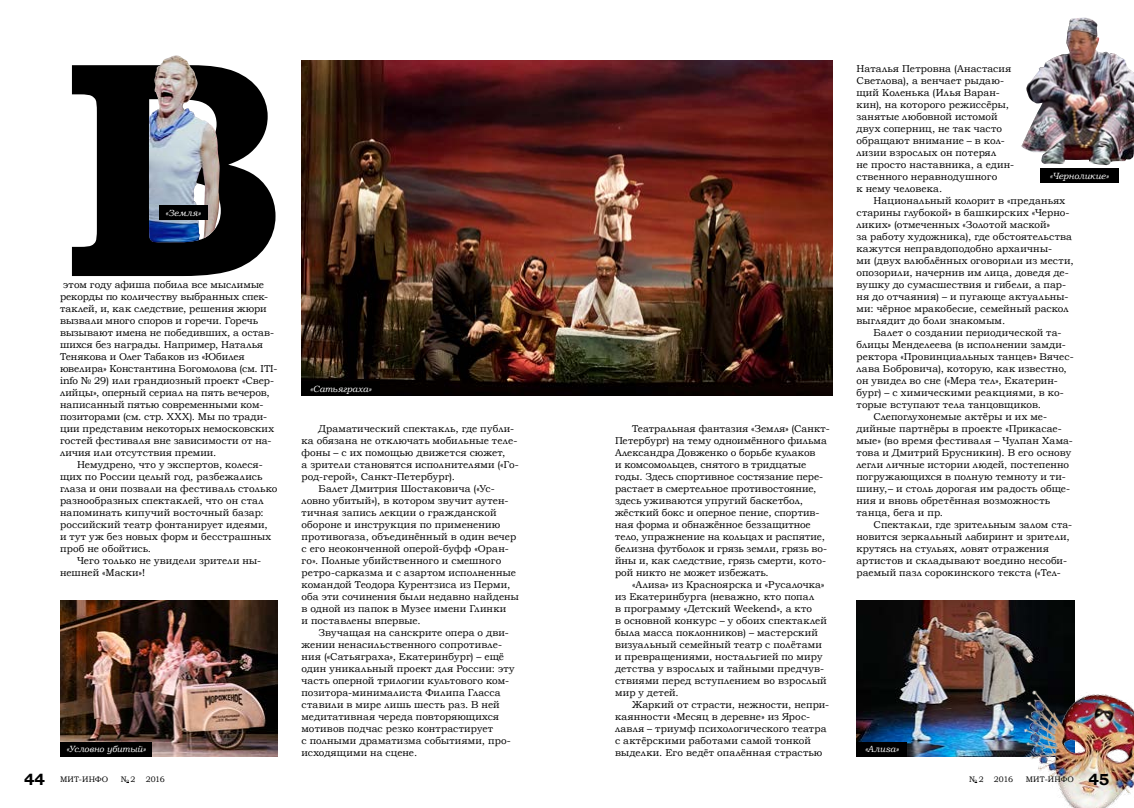
<style>
.page{position:relative;width:1134px;height:808px;background:#fff}
.page>*{position:absolute;margin:0;border:0;box-sizing:border-box;transform-origin:0 0}
.t1{font:700 309.5px "Bookman Old Style";color:#000}
.t2{font:10px/12px "Bookman Old Style";letter-spacing:.01em;color:#000}
.t3{font:italic 9px "Bookman Old Style";color:#fff}
.t4{font:8px "Bookman Old Style";letter-spacing:.02em;color:#000}
.s1{font-weight:700;font-size:16px}
.s2{font-size:4.6px}
</style>
<div class="page">
<img style="left:856px;top:600px;width:218px;height:156px">
<div style="left:856px;top:742px;width:51px;height:14px;background:#000"></div>
<img style="left:1007px;top:679px;width:127px;height:129px">
<img style="left:301px;top:60px;width:531px;height:336px">
<img style="left:60px;top:600px;width:217px;height:156px">
<div style="left:60px;top:742px;width:92px;height:14px;background:#000"></div>
<div style="left:301px;top:382px;width:79px;height:14px;background:#000"></div>
<div style="left:1040px;top:169px;width:78px;height:14px;background:#000"></div>
<img style="left:149px;top:56px;width:71px;height:186px">
<img style="left:1021px;top:18px;width:113px;height:147px">
<div style="left:159px;top:206px;width:48px;height:14px;background:#000"></div>
<h1 class="t1" style="left:60px;top:-54px;width:205px">В</h1>
<p class="t2" style="left:60px;top:279px;width:219px;text-indent:3px">этом году афиша побила все мыслимые рекорды по количеству выбранных спек&shy;таклей, и, как следствие, решения жюри вызвали много споров и горечи. Горечь вызывают имена не победивших, а остав&shy;шихся без награды. Например, Наталья Тенякова и Олег Табаков из «Юбилея ювелира» Константина Богомолова (см. ITI&shy;info № 29) или грандиозный проект «Свер&shy;лийцы», оперный сериал на пять вечеров, написанный пятью современными ком&shy;позиторами (см. стр. ХХХ). Мы по тради&shy;ции представим некоторых немосковских гостей фестиваля вне зависимости от на&shy;личия или отсутствия премии.</p>
<p class="t2" style="left:77px;top:459px;width:187px">Немудрено, что у экспертов, колеся-</p>
<p class="t2" style="left:60px;top:471px;width:204px">щих по России целый год, разбежались</p>
<p class="t2" style="left:60px;top:483px;width:219px">глаза и они позвали на фестиваль столько</p>
<p class="t2" style="left:60px;top:495px;width:205px">разнообразных спектаклей, что он стал</p>
<p class="t2" style="left:60px;top:507px;width:205px">напоминать кипучий восточный базар:</p>
<p class="t2" style="left:60px;top:519px;width:209px">российский театр фонтанирует идеями,</p>
<p class="t2" style="left:60px;top:531px;width:213px">и тут уж без новых форм и бесстрашных</p>
<p class="t2" style="left:60px;top:543px;width:93px">проб не обойтись.</p>
<p class="t2" style="left:77px;top:555px;width:186px">Чего только не увидели зрители ны-</p>
<p class="t2" style="left:60px;top:567px;width:87px">нешней «Маски»!</p>
<p class="t3" style="left:165px;top:207px;width:37px">«Земля»</p>
<p class="t3" style="left:66px;top:743px;width:81px">«Условно убитый»</p>
<p class="t3" style="left:310px;top:383px;width:62px">«Сатьяграха»</p>
<p class="t2" style="left:318px;top:423px;width:197px">Драматический спектакль, где публи-</p>
<p class="t2" style="left:301px;top:435px;width:217px">ка обязана не отключать мобильные теле-</p>
<p class="t2" style="left:301px;top:447px;width:205px">фоны – с их помощью движется сюжет,</p>
<p class="t2" style="left:301px;top:459px;width:219px">а зрители становятся исполнителями («Го-</p>
<p class="t2" style="left:301px;top:471px;width:155px">род-герой», Санкт-Петербург).</p>
<p class="t2" style="left:319px;top:483px;width:178px">Балет Дмитрия Шостаковича («Ус-</p>
<p class="t2" style="left:302px;top:495px;width:208px">ловно убитый»), в котором звучит аутен-</p>
<p class="t2" style="left:302px;top:507px;width:196px">тичная запись лекции о гражданской</p>
<p class="t2" style="left:302px;top:519px;width:200px">обороне и инструкция по применению</p>
<p class="t2" style="left:302px;top:531px;width:216px">противогаза, объединённый в один вечер</p>
<p class="t2" style="left:302px;top:543px;width:209px">с его неоконченной оперой-буфф «Оран-</p>
<p class="t2" style="left:302px;top:555px;width:201px">го». Полные убийственного и смешного</p>
<p class="t2" style="left:302px;top:567px;width:216px">ретро-сарказма и с азартом исполненные</p>
<p class="t2" style="left:302px;top:579px;width:210px">командой Теодора Курентзиса из Перми,</p>
<p class="t2" style="left:302px;top:591px;width:219px">оба эти сочинения были недавно найдены</p>
<p class="t2" style="left:302px;top:603px;width:206px">в одной из папок в Музее имени Глинки</p>
<p class="t2" style="left:302px;top:615px;width:121px">и поставлены впервые.</p>
<p class="t2" style="left:319px;top:627px;width:192px">Звучащая на санскрите опера о дви-</p>
<p class="t2" style="left:302px;top:639px;width:202px">жении ненасильственного сопротивле-</p>
<p class="t2" style="left:302px;top:651px;width:204px">ния («Сатьяграха», Екатеринбург) – ещё</p>
<p class="t2" style="left:302px;top:663px;width:214px">один уникальный проект для России: эту</p>
<p class="t2" style="left:302px;top:675px;width:209px">часть оперной трилогии культового ком-</p>
<p class="t2" style="left:302px;top:687px;width:201px">позитора-минималиста Филипа Гласса</p>
<p class="t2" style="left:302px;top:699px;width:200px">ставили в мире лишь шесть раз. В ней</p>
<p class="t2" style="left:302px;top:711px;width:199px">медитативная череда повторяющихся</p>
<p class="t2" style="left:302px;top:723px;width:193px">мотивов подчас резко контрастирует</p>
<p class="t2" style="left:302px;top:735px;width:211px">с полными драматизма событиями, про-</p>
<p class="t2" style="left:302px;top:747px;width:117px">исходящими на сцене.</p>
<p class="t2" style="left:615px;top:423px;width:216px;text-indent:17px">Театральная фантазия «Земля» (Санкт-Петербург) на тему одноимённого фильма Александра Довженко о борьбе кулаков<br>и комсомольцев, снятого в тридцатые годы. Здесь спортивное состязание пере&shy;растает в смертельное противостояние, здесь уживаются упругий баскетбол, жёсткий бокс и оперное пение, спортив&shy;ная форма и обнажённое беззащитное тело, упражнение на кольцах и распятие, белизна футболок и грязь земли, грязь во&shy;йны и, как следствие, грязь смерти, кото&shy;рой никто не может избежать.</p>
<p class="t2" style="left:615px;top:579px;width:213px;text-indent:17px">«Алиsa» из Красноярска и «Русалочка» из Екатеринбурга (неважно, кто попал<br>в программу «Детский Weekend», а кто<br>в основной конкурс – у обоих спектаклей была масса поклонников) – мастерский визуальный семейный театр с полётами и превращениями, ностальгией по миру детства у взрослых и тайными предчув&shy;ствиями перед вступлением во взрослый мир у детей.</p>
<p class="t2" style="left:615px;top:699px;width:216px;text-indent:17px">Жаркий от страсти, нежности, непри&shy;каянности «Месяц в деревне» из Ярос&shy;лавля – триумф психологического театра с актёрскими работами самой тонкой выделки. Его ведёт опалённая страстью</p>
<p class="t2" style="left:856px;top:63px;width:159px">Наталья Петровна (Анастасия<br>Светлова), а венчает рыдаю&shy;щий Коленька (Илья Варан&shy;кин), на которого режиссёры, занятые любовной истомой двух соперниц, не так часто обращают внимание – в кол&shy;лизии взрослых он потерял<br>не просто наставника, а един&shy;ственного неравнодушного<br>к нему человека.</p>
<p class="t2" style="left:856px;top:195px;width:218px;text-indent:17px">Национальный колорит в «преданьях старины глубокой» в башкирских «Черно&shy;ликих» (отмеченных «Золотой маской»<br>за работу художника), где обстоятельства кажутся неправдоподобно архаичны-<br>ми (двух влюблённых оговорили из мести, опозорили, начернив им лица, доведя де&shy;вушку до сумасшествия и гибели, а пар&shy;ня до отчаяния) – и пугающе актуальны&shy;ми: чёрное мракобесие, семейный раскол выглядит до боли знакомым.</p>
<p class="t2" style="left:873px;top:327px;width:189px">Балет о создании периодической та-</p>
<p class="t2" style="left:856px;top:339px;width:211px">блицы Менделеева (в исполнении замди-</p>
<p class="t2" style="left:856px;top:351px;width:219px">ректора «Провинциальных танцев» Вячес-</p>
<p class="t2" style="left:856px;top:363px;width:212px">лава Бобровича), которую, как известно,</p>
<p class="t2" style="left:856px;top:375px;width:203px">он увидел во сне («Мера тел», Екатерин-</p>
<p class="t2" style="left:856px;top:387px;width:209px">бург) – с химическими реакциями, в ко-</p>
<p class="t2" style="left:856px;top:399px;width:186px">торые вступают тела танцовщиков.</p>
<p class="t2" style="left:873px;top:411px;width:175px">Слепоглухонемые актёры и их ме-</p>
<p class="t2" style="left:856px;top:423px;width:207px">дийные партнёры в проекте «Прикасае-</p>
<p class="t2" style="left:856px;top:435px;width:218px">мые» (во время фестиваля – Чулпан Хама-</p>
<p class="t2" style="left:856px;top:447px;width:216px">това и Дмитрий Брусникин). В его основу</p>
<p class="t2" style="left:856px;top:459px;width:214px">легли личные истории людей, постепенно</p>
<p class="t2" style="left:856px;top:471px;width:211px">погружающихся в полную темноту и ти-</p>
<p class="t2" style="left:856px;top:483px;width:215px">шину,– и столь дорогая им радость обще-</p>
<p class="t2" style="left:856px;top:495px;width:195px">ния и вновь обретённая возможность</p>
<p class="t2" style="left:856px;top:507px;width:88px">танца, бега и пр.</p>
<p class="t2" style="left:873px;top:519px;width:200px">Спектакли, где зрительным залом ста-</p>
<p class="t2" style="left:856px;top:531px;width:215px">новится зеркальный лабиринт и зрители,</p>
<p class="t2" style="left:856px;top:543px;width:194px">крутясь на стульях, ловят отражения</p>
<p class="t2" style="left:856px;top:555px;width:212px">артистов и складывают воедино несоби-</p>
<p class="t2" style="left:856px;top:567px;width:206px">раемый пазл сорокинского текста («Тел-</p>
<p class="t3" style="left:1050px;top:170px;width:60px">«Черноликие»</p>
<p class="t3" style="left:865px;top:743px;width:35px">«Алиsa»</p>
<p class="t4" style="left:24px;top:774px;width:86px"><span class="s1">44</span> МИТ-ИНФО</p>
<p class="t4" style="left:121px;top:774px;width:16px">N<span class="s2">o</span> 2</p>
<p class="t4" style="left:146px;top:774px;width:21px">2016</p>
<p class="t4" style="left:969px;top:774px;width:16px">N<span class="s2">o</span> 2</p>
<p class="t4" style="left:994px;top:774px;width:21px">2016</p>
<p class="t4" style="left:1026px;top:774px;width:85px">МИТ-ИНФО <span class="s1">45</span></p>
</div>
